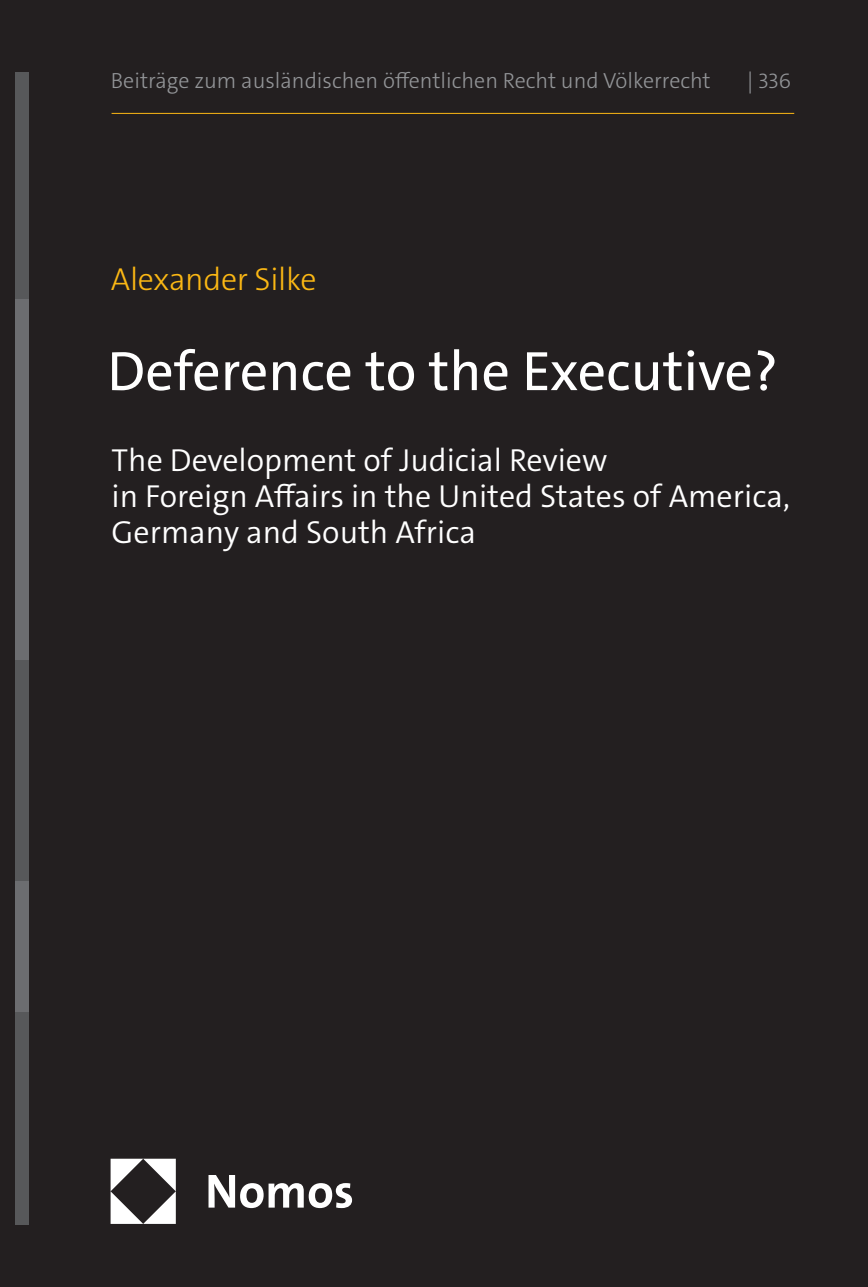
<style>
.page{position:relative;width:868px;height:1287px;background:#fff}
.page>*{position:absolute;margin:0;border:0;box-sizing:border-box;transform-origin:0 0}
.t1{font:56px "The Sans C5";color:#fff}
.t2{font:300 32px/36px "The Sans C5";color:#fff}
.t3{font:300 32px "The Sans C5";letter-spacing:-.01em;color:#fcb814}
.t4{font:300 22px "The Sans C5";color:#939598}
</style>
<div class="page">
<div style="left:0;top:0;width:867px;height:1287px;background:#231f20"></div>
<hr style="left:111px;top:113px;width:683px;height:1px;background:#fcb814">
<div style="left:16px;top:72px;width:13px;height:227px;background:#57585a"></div>
<div style="left:16px;top:299px;width:13px;height:363px;background:#6c6d70"></div>
<div style="left:16px;top:660px;width:13px;height:222px;background:#57585a"></div>
<div style="left:16px;top:1012px;width:13px;height:213px;background:#57585a"></div>
<div style="left:16px;top:882px;width:13px;height:130px;background:#6c6d70"></div>
<svg style="left:208px;top:1175px;width:144px;height:33px"></svg>
<svg style="left:111px;top:1159px;width:65px;height:65px"></svg>
<p class="t4" style="left:111px;top:67px;width:601px">Beiträge zum ausländischen öffentlichen Recht und Völkerrecht</p>
<p class="t4" style="left:747px;top:67px;width:46px">| 336</p>
<p class="t3" style="left:111px;top:259px;width:207px">Alexander Silke</p>
<h1 class="t1" style="left:107px;top:335px;width:672px">Deference to the Executive?</h1>
<p class="t2" style="left:112px;top:442px;width:680px">The Development of Judicial Review<br>in Foreign Affairs in the United States of America,<br>Germany and South Africa</p>
</div>
